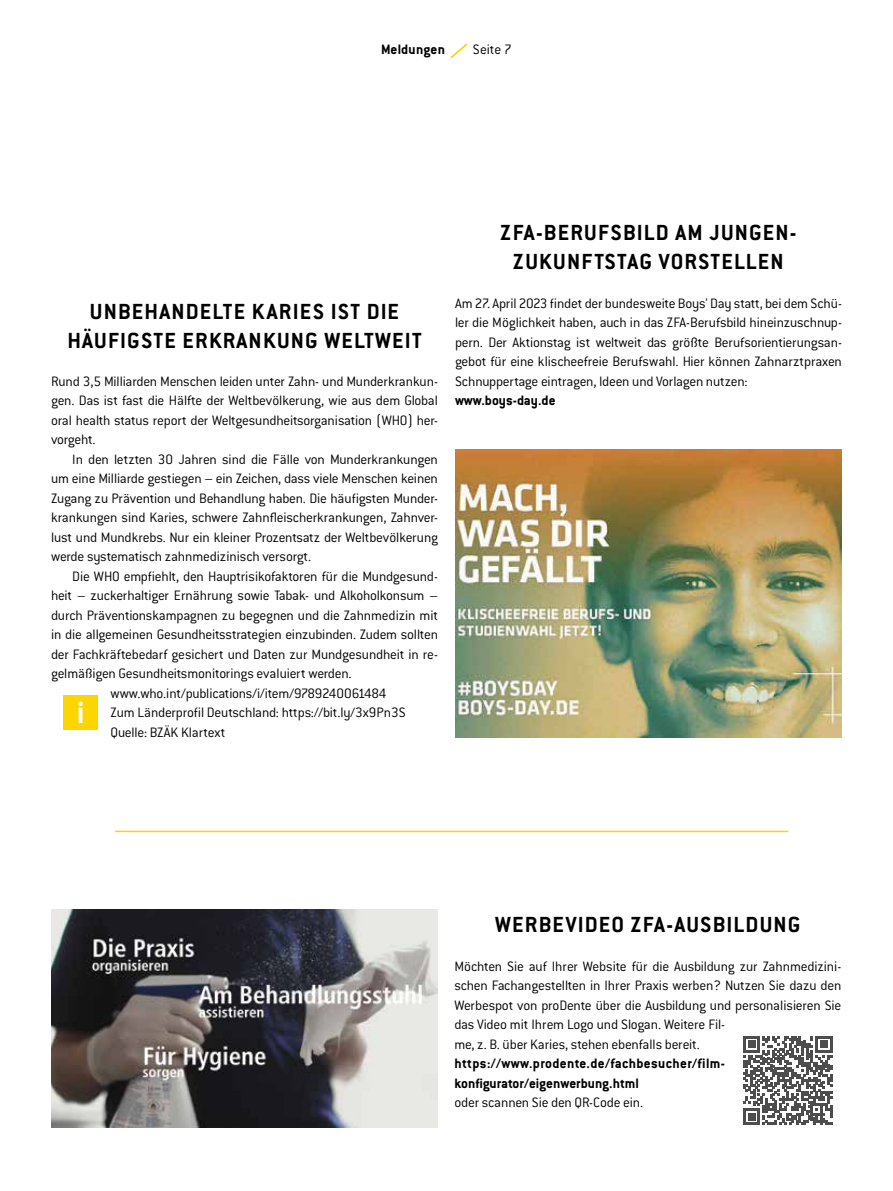
<style>
.page{position:relative;width:893px;height:1191px;background:#fff}
.page>*{position:absolute;margin:0;border:0;box-sizing:border-box;transform-origin:0 0}
.t1{font:700 33.45px "Conduit ITC Std";color:#fff}
.t2{font:700 24px/28.8px "Conduit ITC Std";letter-spacing:.05em;color:#000;text-align:center}
.t3{font:300 15px/19.5px "Conduit ITC Std";letter-spacing:-.015em;color:#000;text-align:justify}
.t4{font:700 15px/19.5px "Conduit ITC Std";letter-spacing:.01em;color:#000}
</style>
<div class="page">
<svg style="left:451px;top:44px;width:16px;height:14px"></svg>
<div style="left:64px;top:695px;width:34px;height:34px;background:#ffd500"></div>
<svg style="left:743px;top:1036px;width:89px;height:89px"></svg>
<img style="left:455px;top:449px;width:387px;height:288px">
<hr style="left:115px;top:830px;width:673px;height:2px;background:#ffd500">
<img style="left:51px;top:909px;width:387px;height:218px">
<p class="t4" style="left:381px;top:39px;width:65px">Meldungen</p>
<p class="t3" style="left:473px;top:39px;width:41px">Seite 7</p>
<h2 class="t2" style="left:67px;top:296px;width:356px">UNBEHANDELTE KARIES IST DIE<br>HÄUFIGSTE ERKRANKUNG WELTWEIT</h2>
<p class="t3" style="left:51px;top:371px;width:388px">Rund 3,5 Milliarden Menschen leiden unter Zahn- und Munderkrankun&shy;gen. Das ist fast die Hälfte der Weltbevölkerung, wie aus dem Global oral health status report der Weltgesundheitsorganisation (WHO) her&shy;vorgeht.</p>
<p class="t3" style="left:51px;top:449px;width:388px;text-indent:21px">In den letzten 30 Jahren sind die Fälle von Munderkrankungen um eine Milliarde gestiegen – ein Zeichen, dass viele Menschen keinen Zugang zu Prävention und Behandlung haben. Die häufigsten Munder&shy;krankungen sind Karies, schwere Zahnfleischerkrankungen, Zahnver&shy;lust und Mundkrebs. Nur ein kleiner Prozentsatz der Weltbevölkerung werde systematisch zahnmedizinisch versorgt.</p>
<p class="t3" style="left:72px;top:566px;width:367px">Die WHO empfiehlt, den Hauptrisikofaktoren für die Mundgesund-</p>
<p class="t3" style="left:51px;top:585px;width:388px">heit – zuckerhaltiger Ernährung sowie Tabak- und Alkoholkonsum –</p>
<p class="t3" style="left:51px;top:605px;width:388px">durch Präventionskampagnen zu begegnen und die Zahnmedizin mit</p>
<p class="t3" style="left:51px;top:624px;width:388px">in die allgemeinen Gesundheitsstrategien einzubinden. Zudem sollten</p>
<p class="t3" style="left:51px;top:644px;width:388px">der Fachkräftebedarf gesichert und Daten zur Mundgesundheit in re-</p>
<p class="t3" style="left:51px;top:663px;width:302px">gelmäßigen Gesundheitsmonitorings evaluiert werden.</p>
<p class="t3" style="left:111px;top:683px;width:277px">www.who.int/publications/i/item/9789240061484</p>
<p class="t3" style="left:111px;top:702px;width:297px">Zum Länderprofil Deutschland: https://bit.ly/3x9Pn3S</p>
<p class="t3" style="left:111px;top:722px;width:116px">Quelle: BZÄK Klartext</p>
<h1 class="t1" style="left:77px;top:692px;width:9px">i</h1>
<h2 class="t2" style="left:500px;top:217px;width:297px">ZFA-BERUFSBILD AM JUNGEN-<br>ZUKUNFTSTAG VORSTELLEN</h2>
<p class="t3" style="left:455px;top:293px;width:388px">Am 27. April 2023 findet der bundesweite Boys' Day statt, bei dem Schü&shy;ler die Möglichkeit haben, auch in das ZFA-Berufsbild hineinzuschnup&shy;pern. Der Aktionstag ist weltweit das größte Berufsorientierungsan&shy;gebot für eine klischeefreie Berufswahl. Hier können Zahnarztpraxen Schnuppertage eintragen, Ideen und Vorlagen nutzen:</p>
<p class="t4" style="left:455px;top:390px;width:102px">www.boys-day.de</p>
<h2 class="t2" style="left:495px;top:910px;width:307px">WERBEVIDEO ZFA-AUSBILDUNG</h2>
<p class="t3" style="left:454px;top:956px;width:388px;text-align:left">Möchten Sie auf Ihrer Website für die Ausbildung zur Zahnmedizini&shy;schen Fachangestellten in Ihrer Praxis werben? Nutzen Sie dazu den Werbespot von proDente über die Ausbildung und personalisieren Sie das Video mit Ihrem Logo und Slogan. Weitere Fil-<br>me, z. B. über Karies, stehen ebenfalls bereit.</p>
<p class="t4" style="left:454px;top:1053px;width:272px">https://www.prodente.de/fachbesucher/film&shy;konfigurator/eigenwerbung.html</p>
<p class="t3" style="left:454px;top:1092px;width:190px">oder scannen Sie den QR-Code ein.</p>
</div>
